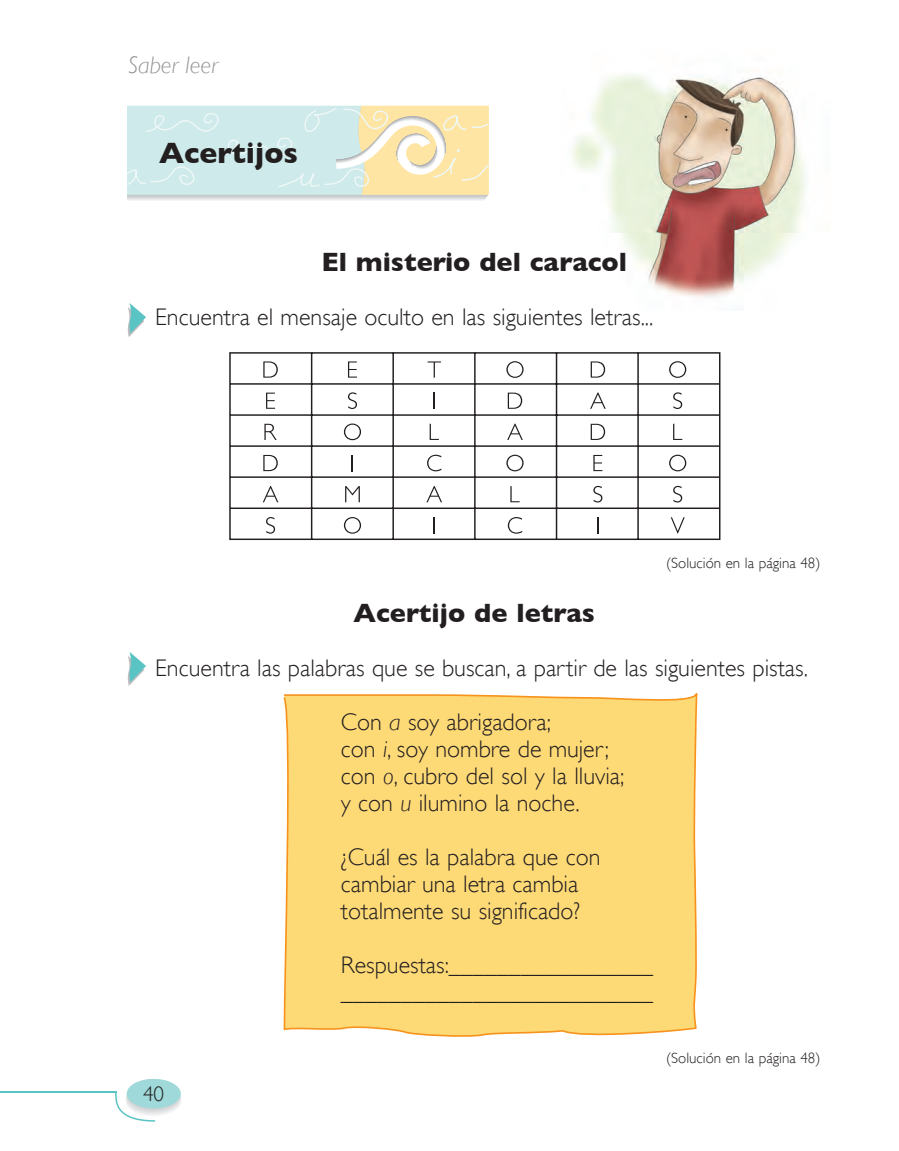
<style>
.page{position:relative;width:899px;height:1151px;background:#fff}
.page>*{position:absolute;margin:0;border:0;box-sizing:border-box;transform-origin:0 0}
.t1{font:700 30px "Gill Sans";color:#231f20}
.t2{font:700 27px "Gill Sans";color:#231f20}
.t3{font:300 24px/27px "Gill Sans";color:#231f20}
.t4{font:italic 300 24px "Gill Sans";color:#939598}
.t5{font:300 21px "Gill Sans";color:#231f20}
.t6{font:300 15px "Gill Sans";color:#231f20}
.s1{font-style:italic}
</style>
<div class="page">
<hr style="left:0;top:1091px;width:117px;height:1px;background:#59c4c3">
<svg style="left:114px;top:1079px;width:67px;height:42px"></svg>
<div style="left:284px;top:693px;width:413px;height:343px;background:#feda77"></div>
<img style="left:572px;top:74px;width:233px;height:223px">
<svg style="left:128px;top:106px;width:361px;height:89px;background:#dfe9d6"></svg>
<svg style="left:128px;top:303px;width:18px;height:34px"></svg>
<svg style="left:128px;top:652px;width:18px;height:34px"></svg>
<svg style="left:229px;top:352px;width:491px;height:188px"></svg>
<svg style="left:263px;top:361px;width:15px;height:17px"></svg>
<svg style="left:348px;top:361px;width:9px;height:17px"></svg>
<svg style="left:427px;top:361px;width:14px;height:17px"></svg>
<svg style="left:506px;top:361px;width:17px;height:17px"></svg>
<svg style="left:590px;top:361px;width:15px;height:17px"></svg>
<svg style="left:669px;top:361px;width:17px;height:17px"></svg>
<svg style="left:266px;top:392px;width:9px;height:17px"></svg>
<svg style="left:348px;top:392px;width:9px;height:17px"></svg>
<svg style="left:433px;top:392px;width:2px;height:17px"></svg>
<svg style="left:507px;top:392px;width:15px;height:17px"></svg>
<svg style="left:590px;top:392px;width:15px;height:17px"></svg>
<svg style="left:673px;top:392px;width:9px;height:17px"></svg>
<svg style="left:264px;top:424px;width:13px;height:16px"></svg>
<svg style="left:344px;top:423px;width:17px;height:17px"></svg>
<svg style="left:429px;top:424px;width:10px;height:16px"></svg>
<svg style="left:507px;top:423px;width:16px;height:17px"></svg>
<svg style="left:590px;top:424px;width:15px;height:16px"></svg>
<svg style="left:673px;top:424px;width:9px;height:16px"></svg>
<svg style="left:263px;top:455px;width:15px;height:16px"></svg>
<svg style="left:352px;top:455px;width:1px;height:16px"></svg>
<svg style="left:427px;top:455px;width:14px;height:16px"></svg>
<svg style="left:506px;top:455px;width:17px;height:16px"></svg>
<svg style="left:593px;top:455px;width:9px;height:16px"></svg>
<svg style="left:669px;top:455px;width:17px;height:16px"></svg>
<svg style="left:263px;top:486px;width:15px;height:16px"></svg>
<svg style="left:345px;top:486px;width:15px;height:16px"></svg>
<svg style="left:426px;top:486px;width:16px;height:16px"></svg>
<svg style="left:510px;top:486px;width:9px;height:16px"></svg>
<svg style="left:593px;top:486px;width:9px;height:16px"></svg>
<svg style="left:673px;top:486px;width:9px;height:16px"></svg>
<svg style="left:266px;top:517px;width:9px;height:17px"></svg>
<svg style="left:344px;top:517px;width:17px;height:17px"></svg>
<svg style="left:433px;top:517px;width:2px;height:16px"></svg>
<svg style="left:508px;top:517px;width:14px;height:17px"></svg>
<svg style="left:597px;top:517px;width:1px;height:16px"></svg>
<svg style="left:670px;top:517px;width:14px;height:16px"></svg>
<p class="t4" style="left:128px;top:51px;width:91px">Saber leer</p>
<p class="t1" style="left:159px;top:135px;width:140px">Acertijos</p>
<p class="t2" style="left:321px;top:246px;width:307px">El misterio del caracol</p>
<p class="t3" style="left:155px;top:303px;width:499px">Encuentra el mensaje oculto en las siguientes letras...</p>
<p class="t6" style="left:666px;top:554px;width:156px">(Solución en la página 48)</p>
<p class="t2" style="left:353px;top:597px;width:243px">Acertijo de letras</p>
<p class="t3" style="left:155px;top:654px;width:654px">Encuentra las palabras que se buscan, a partir de las siguientes pistas.</p>
<p class="t3" style="left:341px;top:708px;width:285px">Con <span class="s1">a</span> soy abrigadora;<br>con <span class="s1">i</span>, soy nombre de mujer; con <span class="s1">o</span>, cubro del sol y la lluvia; y con <span class="s1">u</span> ilumino la noche.</p>
<p class="t3" style="left:341px;top:843px;width:261px">¿Cuál es la palabra que con cambiar una letra cambia totalmente su significado?</p>
<p class="t3" style="left:341px;top:951px;width:313px">Respuestas:_________________ __________________________</p>
<p class="t5" style="left:143px;top:1082px;width:22px">40</p>
<p class="t6" style="left:666px;top:1049px;width:156px">(Solución en la página 48)</p>
</div>
